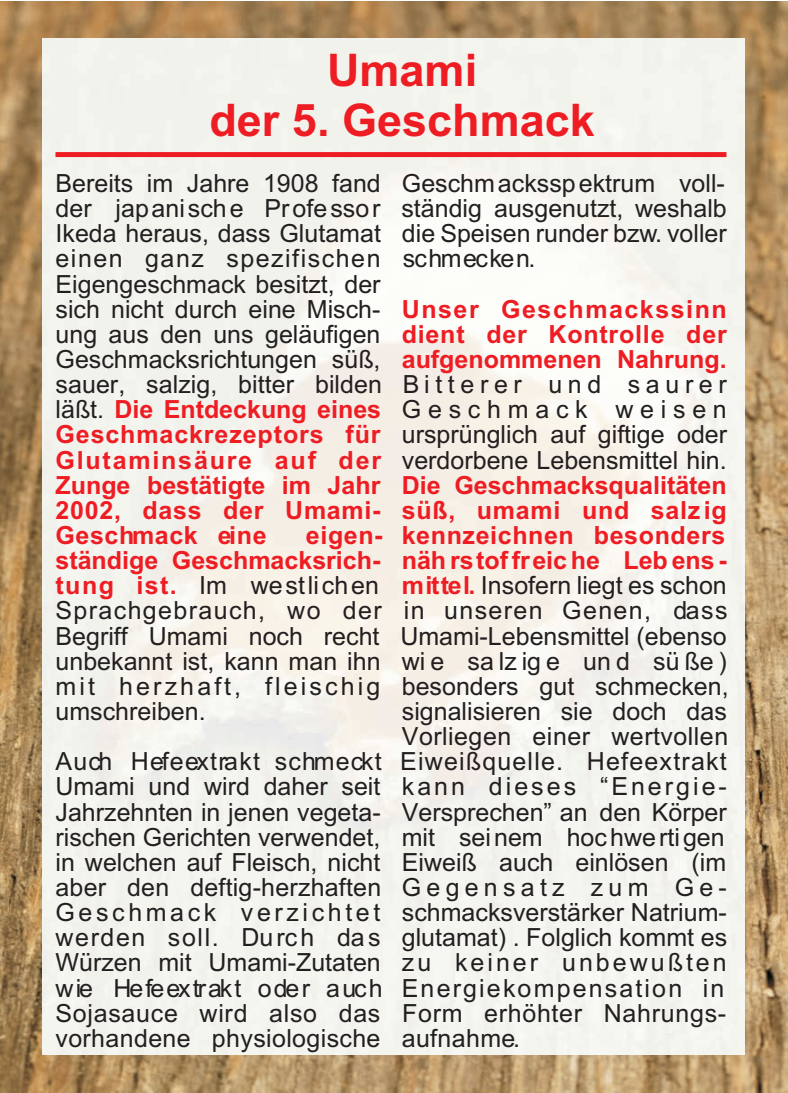
<style>
.page{position:relative;width:788px;height:1093px;background:#fff}
.page>*{position:absolute;margin:0;border:0;box-sizing:border-box;transform-origin:0 0}
.t1{font:700 45px/50.2px "Arial";color:#ee1d23;text-align:center}
.t2{font:25px/25.2px "Arial";color:#231f20;text-align:justify}
.t3{font:700 25px/25.2px "Arial";letter-spacing:.025em;color:#ee1d23;text-align:justify}
.t4{font:25px "Arial";letter-spacing:.05em;color:#231f20}
.t5{font:25px "Arial";letter-spacing:.085em;color:#231f20}
.t6{font:25px "Arial";letter-spacing:.03em;color:#231f20}
.t7{font:25px "Arial";letter-spacing:.02em;color:#231f20}
.t8{font:25px "Arial";letter-spacing:.21em;color:#231f20}
.s1{font-weight:700;color:#ee1d23}
</style>
<div class="page">
<img style="left:0;top:1px;width:787px;height:1091px">
<img style="left:43px;top:38px;width:701px;height:1016px">
<div style="left:55px;top:152px;width:671px;height:5px;background:#ee1d23"></div>
<h1 class="t1" style="left:209px;top:49px;width:387px">Umami<br>der 5. Geschmack</h1>
<p class="t2" style="left:56px;top:173px;width:672px;text-align:left">Bereits im Jahre 1908 fand Geschmacksspektrum voll&shy;der japanische Professor ständig ausgenutzt, weshalb Ikeda heraus, dass Glutamat die Speisen runder bzw. voller einen ganz spezifischen schmecken.<br>Eigengeschmack besitzt, der<br>sich nicht durch eine Misch-<br>ung aus den uns geläufigen<br>Geschmacksrichtungen süß,<br>sauer, salzig, bitter bilden B i t t e r e r u n d s a u r e r läßt. <span class="s1">Die Entdeckung eines</span></p>
<p class="t3" style="left:402px;top:298px;width:326px">Unser Geschmackssinn dient der Kontrolle der aufgenommenen Nahrung.</p>
<p class="t2" style="left:402px;top:399px;width:327px">Geschmack weisen ursprünglich auf giftige oder verdorbene Lebensmittel hin.</p>
<p class="t3" style="left:55px;top:424px;width:672px;text-align:left">Geschmackrezeptors für<br>Glutaminsäure auf der<br>Zunge bestätigte im Jahr Die Geschmacksqualitäten<br>2002, dass der Umami- süß, umami und salzig<br>Geschmack eine</p>
<p class="t3" style="left:55px;top:525px;width:672px;text-indent:250px">eigen- kennzeichnen besonders ständige Geschmacksrich- näh rstof freic he Leb ens - tung ist.</p>
<p class="t2" style="left:56px;top:575px;width:674px;text-indent:346px"><span class="s1">mittel.</span> Insofern liegt es schon Sprachgebrauch, wo der in unseren Genen, dass Begriff Umami noch recht Umami-Lebensmittel (ebenso unbekannt ist, kann man ihn wi e sa lz ig e un d sü ße ) mit herzhaft, fleischig besonders gut schmecken, umschreiben.</p>
<p class="t2" style="left:199px;top:575px;width:181px">Im westlichen</p>
<p class="t2" style="left:402px;top:701px;width:326px">signalisieren sie doch das</p>
<p class="t7" style="left:402px;top:727px;width:328px">Vorliegen einer wertvollen</p>
<p class="t4" style="left:56px;top:752px;width:672px">Auch Hefeextrakt schmeckt Eiweißquelle. Hefeextrakt</p>
<p class="t2" style="left:56px;top:776px;width:672px">Umami und wird daher seit kann dieses “Energie-</p>
<p class="t2" style="left:55px;top:801px;width:672px">Jahrzehnten in jenen vegeta- Versprechen” an den Körper</p>
<p class="t2" style="left:55px;top:826px;width:670px">rischen Gerichten verwendet, mit seinem hochwertigen</p>
<p class="t2" style="left:55px;top:851px;width:672px">in welchen auf Fleisch, nicht Eiweiß auch einlösen (im</p>
<p class="t2" style="left:55px;top:877px;width:115px">aber den</p>
<p class="t8" style="left:402px;top:877px;width:326px">Gegensatz zum Ge-</p>
<p class="t2" style="left:402px;top:902px;width:326px">schmacksverstärker Natrium-</p>
<p class="t2" style="left:241px;top:927px;width:487px">Durch das glutamat) . Folglich kommt es</p>
<p class="t2" style="left:55px;top:952px;width:672px">Würzen mit Umami-Zutaten zu keiner unbewußten</p>
<p class="t5" style="left:55px;top:978px;width:670px">wie Hefeextrakt oder auch Energiekompensation in</p>
<p class="t6" style="left:55px;top:1003px;width:672px">Sojasauce wird also das Form erhöhter Nahrungs-</p>
<p class="t2" style="left:55px;top:1027px;width:466px">vorhandene physiologische aufnahme.</p>
<p class="t2" style="left:55px;top:877px;width:327px;text-indent:135px">deftig-herzhaften Geschmack verzichtet werden soll.</p>
</div>
